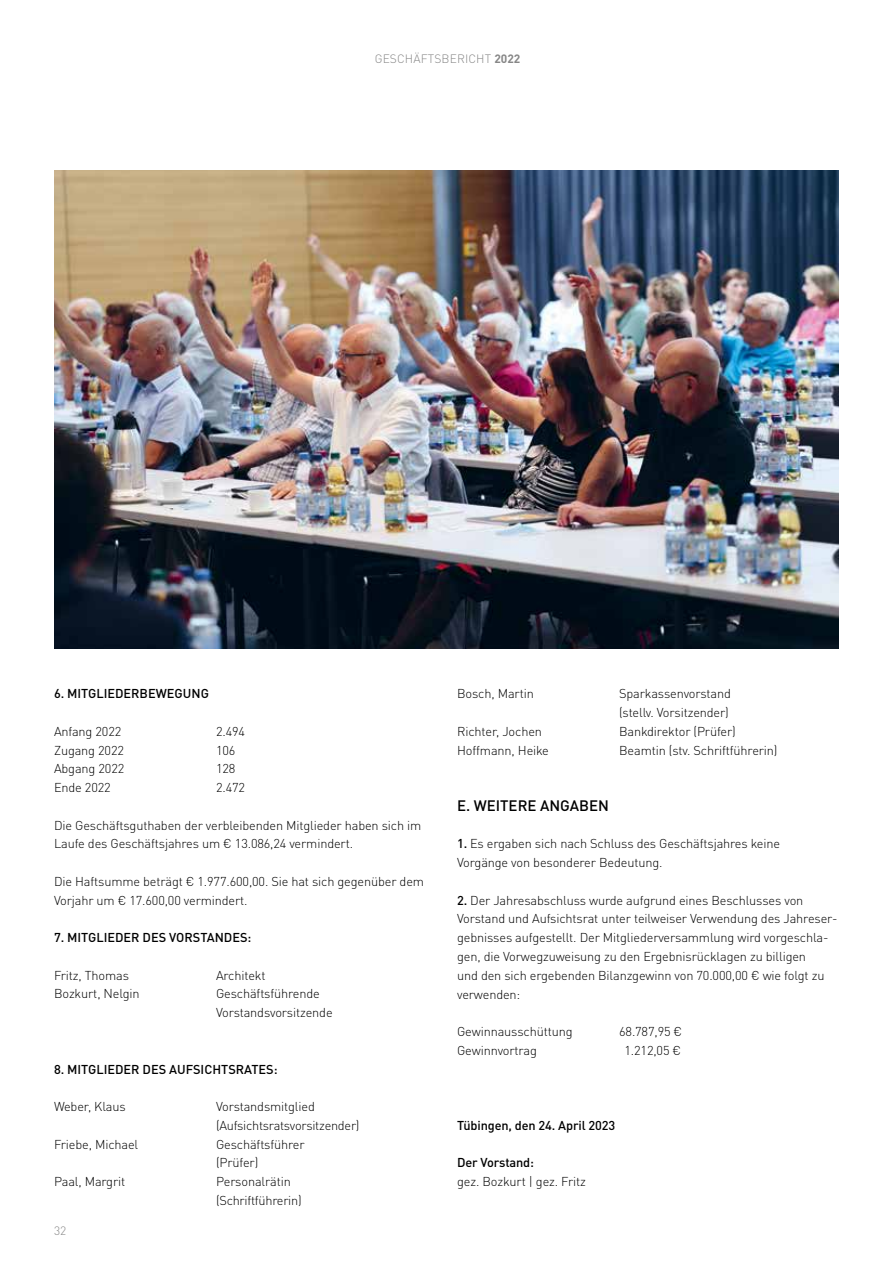
<style>
.page{position:relative;width:893px;height:1263px;background:#fff}
.page>*{position:absolute;margin:0;border:0;box-sizing:border-box;transform-origin:0 0}
.t1{font:500 15px "DIN Pro";color:#000}
.t2{font:300 12.75px/18.8px "DIN Pro";letter-spacing:-.01em;color:#000}
.t3{font:500 12.75px "DIN Pro";color:#000}
.t4{font:300 12px "DIN Pro";letter-spacing:.01em;color:#878787}
.s1{font-weight:700}
.s2{font-weight:500}
</style>
<div class="page">
<img style="left:54px;top:170px;width:785px;height:478px">
<p class="t4" style="left:375px;top:50px;width:147px">GESCHÄFTSBERICHT <span class="s1">2022</span></p>
<p class="t3" style="left:54px;top:683px;width:156px">6. MITGLIEDERBEWEGUNG</p>
<p class="t2" style="left:54px;top:721px;width:69px">Anfang 2022</p>
<p class="t2" style="left:216px;top:721px;width:31px">2.494</p>
<p class="t2" style="left:54px;top:740px;width:72px">Zugang 2022</p>
<p class="t2" style="left:216px;top:740px;width:21px">106</p>
<p class="t2" style="left:54px;top:758px;width:72px">Abgang 2022</p>
<p class="t2" style="left:216px;top:758px;width:21px">128</p>
<p class="t2" style="left:54px;top:777px;width:58px">Ende 2022</p>
<p class="t2" style="left:216px;top:777px;width:31px">2.472</p>
<p class="t2" style="left:54px;top:815px;width:369px">Die Geschäftsguthaben der verbleibenden Mitglieder haben sich im<br>Laufe des Geschäftsjahres um € 13.086,24 vermindert.</p>
<p class="t2" style="left:54px;top:871px;width:372px">Die Haftsumme beträgt € 1.977.600,00. Sie hat sich gegenüber dem<br>Vorjahr um € 17.600,00 vermindert.</p>
<p class="t3" style="left:54px;top:927px;width:199px">7. MITGLIEDER DES VORSTANDES:</p>
<p class="t2" style="left:54px;top:965px;width:77px">Fritz, Thomas</p>
<p class="t2" style="left:216px;top:965px;width:51px">Architekt</p>
<p class="t2" style="left:54px;top:983px;width:87px">Bozkurt, Nelgin</p>
<p class="t2" style="left:216px;top:983px;width:118px">Geschäftsführende<br>Vorstandsvorsitzende</p>
<p class="t3" style="left:54px;top:1058px;width:225px">8. MITGLIEDER DES AUFSICHTSRATES:</p>
<p class="t2" style="left:54px;top:1096px;width:73px">Weber, Klaus</p>
<p class="t2" style="left:216px;top:1096px;width:145px">Vorstandsmitglied (Aufsichtsratsvorsitzender)</p>
<p class="t2" style="left:54px;top:1133px;width:86px">Friebe, Michael</p>
<p class="t2" style="left:216px;top:1133px;width:90px">Geschäftsführer (Prüfer)</p>
<p class="t2" style="left:54px;top:1171px;width:73px">Paal, Margrit</p>
<p class="t2" style="left:216px;top:1171px;width:87px">Personalrätin (Schriftführerin)</p>
<p class="t4" style="left:54px;top:1222px;width:14px">32</p>
<p class="t2" style="left:457px;top:683px;width:78px">Bosch, Martin</p>
<p class="t2" style="left:619px;top:683px;width:113px">Sparkassenvorstand (stellv. Vorsitzender)</p>
<p class="t2" style="left:457px;top:721px;width:86px">Richter, Jochen</p>
<p class="t2" style="left:619px;top:721px;width:118px">Bankdirektor (Prüfer)</p>
<p class="t2" style="left:457px;top:740px;width:93px">Hoffmann, Heike</p>
<p class="t2" style="left:619px;top:740px;width:160px">Beamtin (stv. Schriftführerin)</p>
<p class="t1" style="left:457px;top:793px;width:153px">E. WEITERE ANGABEN</p>
<p class="t2" style="left:457px;top:833px;width:324px"><span class="s2">1.</span> Es ergaben sich nach Schluss des Geschäftsjahres keine<br>Vorgänge von besonderer Bedeutung.</p>
<p class="t2" style="left:457px;top:890px;width:382px"><span class="s2">2.</span> Der Jahresabschluss wurde aufgrund eines Beschlusses von Vorstand und Aufsichtsrat unter teilweiser Verwendung des Jahreser&shy;gebnisses aufgestellt. Der Mitgliederversammlung wird vorgeschla&shy;gen, die Vorwegzuweisung zu den Ergebnisrücklagen zu billigen<br>und den sich ergebenden Bilanzgewinn von 70.000,00 € wie folgt zu verwenden:</p>
<p class="t2" style="left:457px;top:1021px;width:117px">Gewinnausschüttung</p>
<p class="t2" style="left:619px;top:1021px;width:65px">68.787,95 €</p>
<p class="t2" style="left:457px;top:1040px;width:81px">Gewinnvortrag</p>
<p class="t2" style="left:624px;top:1040px;width:58px">1.212,05 €</p>
<p class="t3" style="left:457px;top:1115px;width:160px">Tübingen, den 24. April 2023</p>
<p class="t3" style="left:457px;top:1152px;width:78px">Der Vorstand:</p>
<p class="t2" style="left:457px;top:1171px;width:130px">gez. Bozkurt | gez. Fritz</p>
</div>
